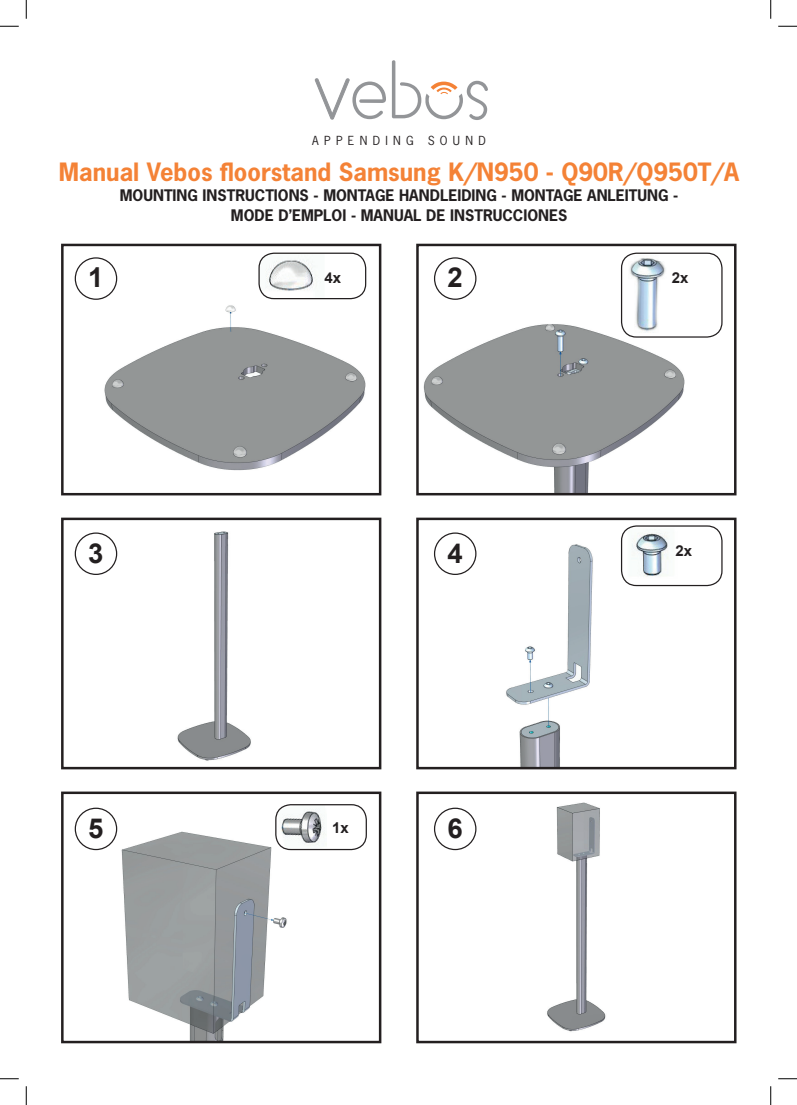
<style>
.page{position:relative;width:797px;height:1105px;background:#fff}
.page>*{position:absolute;margin:0;border:0;box-sizing:border-box;transform-origin:0 0}
.t1{font:700 27.5px "Arial";color:#231f20}
.t2{font:700 23.75px "News Gothic Std";color:#f48236}
.t3{font:700 15px/20px "News Gothic Std";color:#231f20;text-align:center}
.t4{font:700 15px "Arial";color:#231f20}
.t5{font:11.75px "News Gothic Std";letter-spacing:.45em;color:#231f20}
</style>
<div class="page">
<svg style="left:315px;top:78px;width:71px;height:41px"></svg>
<svg style="left:392px;top:60px;width:96px;height:60px"></svg>
<img style="left:74px;top:281px;width:293px;height:190px">
<div style="left:61px;top:244px;width:320px;height:251px;border:2px solid #231f20"></div>
<img style="left:74px;top:531px;width:177px;height:230px">
<div style="left:61px;top:518px;width:320px;height:251px;border:2px solid #231f20"></div>
<img style="left:74px;top:829px;width:277px;height:211px">
<div style="left:61px;top:791px;width:320px;height:252px;border:2px solid #231f20"></div>
<img style="left:423px;top:279px;width:262px;height:213px">
<div style="left:416px;top:244px;width:320px;height:251px;border:2px solid #231f20"></div>
<img style="left:434px;top:536px;width:289px;height:230px">
<div style="left:416px;top:518px;width:320px;height:251px;border:2px solid #231f20"></div>
<img style="left:419px;top:794px;width:314px;height:238px">
<div style="left:416px;top:791px;width:320px;height:252px;border:2px solid #231f20"></div>
<img style="left:259px;top:254px;width:65px;height:44px">
<div style="left:258px;top:253px;width:108px;height:46px;border:1px solid #231f20;border-radius:15px"></div>
<img style="left:278px;top:806px;width:49px;height:43px">
<div style="left:275px;top:804px;width:92px;height:46px;border:1px solid #231f20;border-radius:15px"></div>
<img style="left:628px;top:256px;width:38px;height:77px">
<div style="left:621px;top:253px;width:101px;height:85px;border:1px solid #231f20;border-radius:15px"></div>
<img style="left:625px;top:527px;width:52px;height:51px">
<div style="left:621px;top:525px;width:101px;height:61px;border:1px solid #231f20;border-radius:15px"></div>
<div style="left:75px;top:257px;width:42px;height:43px;border:1px solid #231f20;border-radius:50%"></div>
<div style="left:75px;top:532px;width:42px;height:43px;border:1px solid #231f20;border-radius:50%"></div>
<div style="left:75px;top:808px;width:42px;height:42px;border:1px solid #231f20;border-radius:50%"></div>
<div style="left:434px;top:257px;width:42px;height:43px;border:1px solid #231f20;border-radius:50%"></div>
<div style="left:434px;top:532px;width:42px;height:43px;border:1px solid #231f20;border-radius:50%"></div>
<div style="left:434px;top:808px;width:42px;height:42px;border:1px solid #231f20;border-radius:50%"></div>
<svg style="left:0;top:25px;width:19px;height:2px"></svg>
<svg style="left:778px;top:25px;width:19px;height:2px"></svg>
<svg style="left:0;top:1078px;width:19px;height:1px"></svg>
<svg style="left:778px;top:1078px;width:19px;height:1px"></svg>
<svg style="left:25px;top:0;width:2px;height:19px"></svg>
<svg style="left:25px;top:1086px;width:2px;height:19px"></svg>
<svg style="left:770px;top:0;width:1px;height:19px"></svg>
<svg style="left:770px;top:1086px;width:1px;height:19px"></svg>
<p class="t5" style="left:312px;top:133px;width:175px">APPENDING SOUND</p>
<h2 class="t2" style="left:59px;top:156px;width:681px">Manual Vebos floorstand Samsung K/N950 - Q90R/Q950T/A</h2>
<p class="t3" style="left:120px;top:185px;width:560px">MOUNTING INSTRUCTIONS - MONTAGE HANDLEIDING - MONTAGE ANLEITUNG -<br>MODE D’EMPLOI - MANUAL DE INSTRUCCIONES</p>
<h1 class="t1" style="left:88px;top:258px;width:17px">1</h1>
<p class="t4" style="left:324px;top:267px;width:18px">4x</p>
<h1 class="t1" style="left:447px;top:258px;width:17px">2</h1>
<p class="t4" style="left:671px;top:267px;width:18px">2x</p>
<h1 class="t1" style="left:88px;top:533px;width:17px">3</h1>
<h1 class="t1" style="left:447px;top:533px;width:17px">4</h1>
<p class="t4" style="left:675px;top:540px;width:18px">2x</p>
<h1 class="t1" style="left:88px;top:809px;width:17px">5</h1>
<p class="t4" style="left:332px;top:817px;width:18px">1x</p>
<h1 class="t1" style="left:447px;top:809px;width:17px">6</h1>
</div>
